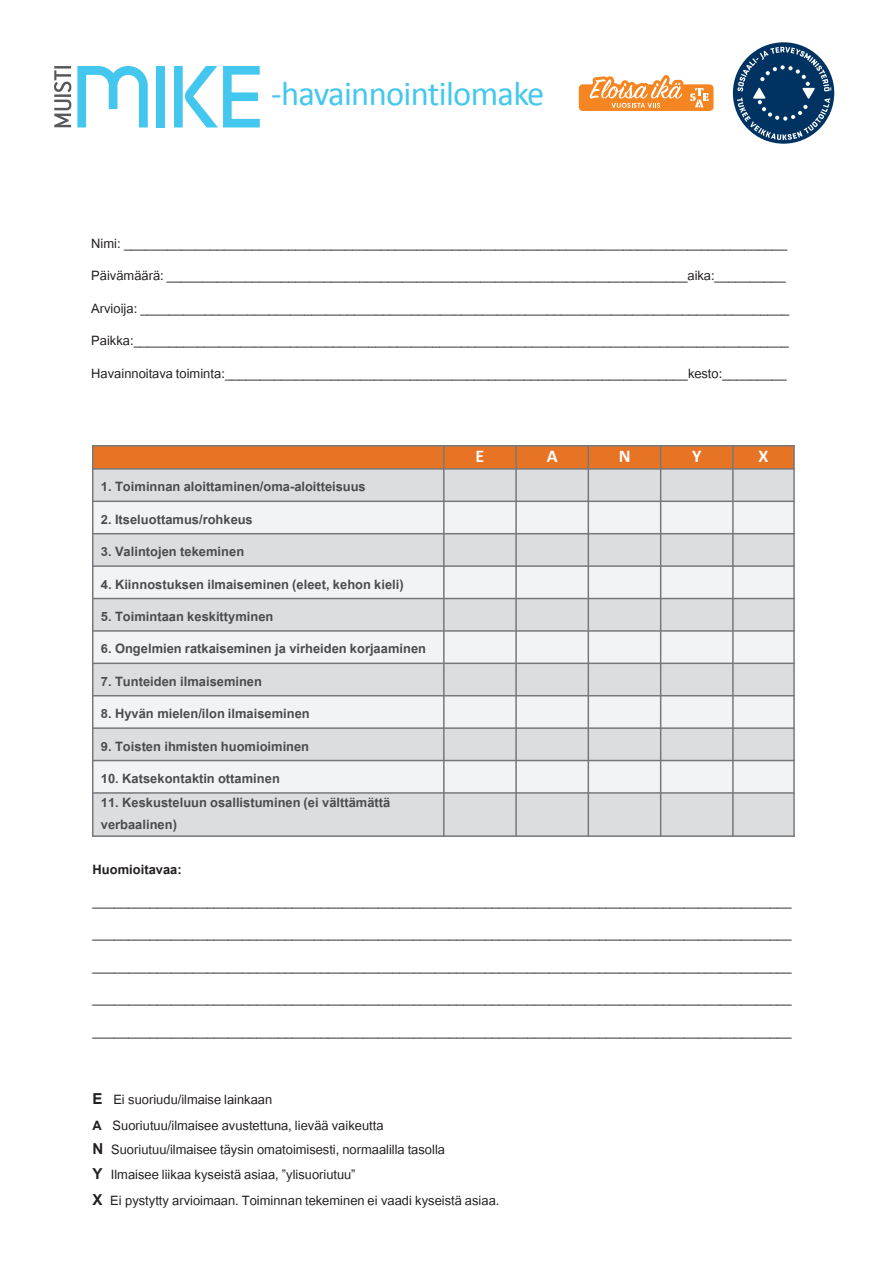
<style>
.page{position:relative;width:893px;height:1263px;background:#fff}
.page>*{position:absolute;margin:0;border:0;box-sizing:border-box;transform-origin:0 0}
.t1{font:34.5px "Calibri";letter-spacing:-.02em;color:#44c7ee}
.t2{font:18px/32.4px "Utsaah";color:#231f20}
.t3{font:700 18px/21.6px "Utsaah";color:#4b4c4d}
.t4{font:700 18px "Calibri";color:#fff}
.s1{font-weight:700}
.s2{font-weight:700;font-size:21px}
</style>
<div class="page">
<div style="left:93px;top:446px;width:351px;height:23px;background:#e77324"></div>
<div style="left:444px;top:446px;width:72px;height:23px;background:#e77324"></div>
<div style="left:516px;top:446px;width:72px;height:23px;background:#e77324"></div>
<div style="left:588px;top:446px;width:73px;height:23px;background:#e77324"></div>
<div style="left:661px;top:446px;width:72px;height:23px;background:#e77324"></div>
<div style="left:733px;top:446px;width:61px;height:23px;background:#e77324"></div>
<div style="left:93px;top:469px;width:351px;height:32px;background:#dcdddf"></div>
<div style="left:444px;top:469px;width:72px;height:32px;background:#dcdddf"></div>
<div style="left:516px;top:469px;width:72px;height:32px;background:#dcdddf"></div>
<div style="left:588px;top:469px;width:73px;height:32px;background:#dcdddf"></div>
<div style="left:661px;top:469px;width:72px;height:32px;background:#dcdddf"></div>
<div style="left:733px;top:469px;width:61px;height:32px;background:#dcdddf"></div>
<div style="left:93px;top:501px;width:351px;height:33px;background:#f2f3f4"></div>
<div style="left:444px;top:501px;width:72px;height:33px;background:#f2f3f4"></div>
<div style="left:516px;top:501px;width:72px;height:33px;background:#f2f3f4"></div>
<div style="left:588px;top:501px;width:73px;height:33px;background:#f2f3f4"></div>
<div style="left:661px;top:501px;width:72px;height:33px;background:#f2f3f4"></div>
<div style="left:733px;top:501px;width:61px;height:33px;background:#f2f3f4"></div>
<div style="left:93px;top:534px;width:351px;height:32px;background:#dcdddf"></div>
<div style="left:444px;top:534px;width:72px;height:32px;background:#dcdddf"></div>
<div style="left:516px;top:534px;width:72px;height:32px;background:#dcdddf"></div>
<div style="left:588px;top:534px;width:73px;height:32px;background:#dcdddf"></div>
<div style="left:661px;top:534px;width:72px;height:32px;background:#dcdddf"></div>
<div style="left:733px;top:534px;width:61px;height:32px;background:#dcdddf"></div>
<div style="left:93px;top:566px;width:351px;height:32px;background:#f2f3f4"></div>
<div style="left:444px;top:566px;width:72px;height:32px;background:#f2f3f4"></div>
<div style="left:516px;top:566px;width:72px;height:32px;background:#f2f3f4"></div>
<div style="left:588px;top:566px;width:73px;height:32px;background:#f2f3f4"></div>
<div style="left:661px;top:566px;width:72px;height:32px;background:#f2f3f4"></div>
<div style="left:733px;top:566px;width:61px;height:32px;background:#f2f3f4"></div>
<div style="left:93px;top:598px;width:351px;height:33px;background:#dcdddf"></div>
<div style="left:444px;top:598px;width:72px;height:33px;background:#dcdddf"></div>
<div style="left:516px;top:598px;width:72px;height:33px;background:#dcdddf"></div>
<div style="left:588px;top:598px;width:73px;height:33px;background:#dcdddf"></div>
<div style="left:661px;top:598px;width:72px;height:33px;background:#dcdddf"></div>
<div style="left:733px;top:598px;width:61px;height:33px;background:#dcdddf"></div>
<div style="left:93px;top:631px;width:351px;height:32px;background:#f2f3f4"></div>
<div style="left:444px;top:631px;width:72px;height:32px;background:#f2f3f4"></div>
<div style="left:516px;top:631px;width:72px;height:32px;background:#f2f3f4"></div>
<div style="left:588px;top:631px;width:73px;height:32px;background:#f2f3f4"></div>
<div style="left:661px;top:631px;width:72px;height:32px;background:#f2f3f4"></div>
<div style="left:733px;top:631px;width:61px;height:32px;background:#f2f3f4"></div>
<div style="left:93px;top:663px;width:351px;height:33px;background:#dcdddf"></div>
<div style="left:444px;top:663px;width:72px;height:33px;background:#dcdddf"></div>
<div style="left:516px;top:663px;width:72px;height:33px;background:#dcdddf"></div>
<div style="left:588px;top:663px;width:73px;height:33px;background:#dcdddf"></div>
<div style="left:661px;top:663px;width:72px;height:33px;background:#dcdddf"></div>
<div style="left:733px;top:663px;width:61px;height:33px;background:#dcdddf"></div>
<div style="left:93px;top:696px;width:351px;height:32px;background:#f2f3f4"></div>
<div style="left:444px;top:696px;width:72px;height:32px;background:#f2f3f4"></div>
<div style="left:516px;top:696px;width:72px;height:32px;background:#f2f3f4"></div>
<div style="left:588px;top:696px;width:73px;height:32px;background:#f2f3f4"></div>
<div style="left:661px;top:696px;width:72px;height:32px;background:#f2f3f4"></div>
<div style="left:733px;top:696px;width:61px;height:32px;background:#f2f3f4"></div>
<div style="left:93px;top:728px;width:351px;height:32px;background:#dcdddf"></div>
<div style="left:444px;top:728px;width:72px;height:32px;background:#dcdddf"></div>
<div style="left:516px;top:728px;width:72px;height:32px;background:#dcdddf"></div>
<div style="left:588px;top:728px;width:73px;height:32px;background:#dcdddf"></div>
<div style="left:661px;top:728px;width:72px;height:32px;background:#dcdddf"></div>
<div style="left:733px;top:728px;width:61px;height:32px;background:#dcdddf"></div>
<div style="left:93px;top:760px;width:351px;height:33px;background:#f2f3f4"></div>
<div style="left:444px;top:760px;width:72px;height:33px;background:#f2f3f4"></div>
<div style="left:516px;top:760px;width:72px;height:33px;background:#f2f3f4"></div>
<div style="left:588px;top:760px;width:73px;height:33px;background:#f2f3f4"></div>
<div style="left:661px;top:760px;width:72px;height:33px;background:#f2f3f4"></div>
<div style="left:733px;top:760px;width:61px;height:33px;background:#f2f3f4"></div>
<div style="left:93px;top:793px;width:351px;height:43px;background:#dcdddf"></div>
<div style="left:444px;top:793px;width:72px;height:43px;background:#dcdddf"></div>
<div style="left:516px;top:793px;width:72px;height:43px;background:#dcdddf"></div>
<div style="left:588px;top:793px;width:73px;height:43px;background:#dcdddf"></div>
<div style="left:661px;top:793px;width:72px;height:43px;background:#dcdddf"></div>
<div style="left:733px;top:793px;width:61px;height:43px;background:#dcdddf"></div>
<hr style="left:443px;top:445px;width:2px;height:392px;background:#76787b">
<hr style="left:515px;top:445px;width:2px;height:392px;background:#76787b">
<hr style="left:588px;top:445px;width:1px;height:392px;background:#76787b">
<hr style="left:660px;top:445px;width:1px;height:392px;background:#76787b">
<hr style="left:732px;top:445px;width:2px;height:392px;background:#76787b">
<hr style="left:92px;top:468px;width:703px;height:2px;background:#76787b">
<hr style="left:92px;top:501px;width:703px;height:1px;background:#76787b">
<hr style="left:92px;top:533px;width:703px;height:1px;background:#76787b">
<hr style="left:92px;top:565px;width:703px;height:2px;background:#76787b">
<hr style="left:92px;top:598px;width:703px;height:1px;background:#76787b">
<hr style="left:92px;top:630px;width:703px;height:2px;background:#76787b">
<hr style="left:92px;top:663px;width:703px;height:1px;background:#76787b">
<hr style="left:92px;top:695px;width:703px;height:1px;background:#76787b">
<hr style="left:92px;top:727px;width:703px;height:2px;background:#76787b">
<hr style="left:92px;top:760px;width:703px;height:1px;background:#76787b">
<hr style="left:92px;top:792px;width:703px;height:2px;background:#76787b">
<hr style="left:92px;top:445px;width:1px;height:392px;background:#76787b">
<hr style="left:793px;top:445px;width:2px;height:392px;background:#76787b">
<hr style="left:92px;top:445px;width:703px;height:1px;background:#76787b">
<hr style="left:92px;top:835px;width:703px;height:2px;background:#76787b">
<svg style="left:77px;top:66px;width:71px;height:61px"></svg>
<div style="left:157px;top:66px;width:8px;height:61px;background:#44c7ee"></div>
<svg style="left:174px;top:66px;width:86px;height:61px"></svg>
<svg style="left:54px;top:100px;width:17px;height:27px"></svg>
<hr style="left:54px;top:94px;width:17px;height:3px;background:#57585a">
<svg style="left:54px;top:70px;width:17px;height:22px"></svg>
<hr style="left:54px;top:66px;width:17px;height:3px;background:#57585a">
<svg style="left:579px;top:75px;width:135px;height:36px"></svg>
<svg style="left:733px;top:42px;width:101px;height:102px"></svg>
<svg style="left:737px;top:47px;width:94px;height:93px"></svg>
<p class="t1" style="left:271px;top:73px;width:275px">-havainnointilomake</p>
<p class="t2" style="left:91px;top:229px;width:700px">Nimi: _____________________________________________________________________________________________ Päivämäärä: _________________________________________________________________________aika:__________ Arvioija: ___________________________________________________________________________________________ Paikka:____________________________________________________________________________________________ Havainnoitava toiminta:_________________________________________________________________kesto:_________</p>
<p class="t3" style="left:101px;top:477px;width:266px">1. Toiminnan aloittaminen/oma-aloitteisuus</p>
<p class="t3" style="left:101px;top:509px;width:153px">2. Itseluottamus/rohkeus</p>
<p class="t3" style="left:101px;top:542px;width:145px">3. Valintojen tekeminen</p>
<p class="t3" style="left:101px;top:574px;width:304px">4. Kiinnostuksen ilmaiseminen (eleet, kehon kieli)</p>
<p class="t3" style="left:101px;top:606px;width:174px">5. Toimintaan keskittyminen</p>
<p class="t3" style="left:101px;top:639px;width:327px">6. Ongelmien ratkaiseminen ja virheiden korjaaminen</p>
<p class="t3" style="left:101px;top:671px;width:163px">7. Tunteiden ilmaiseminen</p>
<p class="t3" style="left:101px;top:704px;width:210px">8. Hyvän mielen/ilon ilmaiseminen</p>
<p class="t3" style="left:101px;top:736px;width:210px">9. Toisten ihmisten huomioiminen</p>
<p class="t3" style="left:101px;top:768px;width:181px">10. Katsekontaktin ottaminen</p>
<p class="t3" style="left:101px;top:793px;width:291px">11. Keskusteluun osallistuminen (ei välttämättä verbaalinen)</p>
<p class="t4" style="left:475px;top:445px;width:10px">E</p>
<p class="t4" style="left:547px;top:445px;width:12px">A</p>
<p class="t4" style="left:619px;top:445px;width:13px">N</p>
<p class="t4" style="left:692px;top:445px;width:11px">Y</p>
<p class="t4" style="left:759px;top:445px;width:11px">X</p>
<p class="t2" style="left:93px;top:854px;width:700px"><span class="s1">Huomioitavaa: </span>__________________________________________________________________________________________________ __________________________________________________________________________________________________ __________________________________________________________________________________________________ __________________________________________________________________________________________________ __________________________________________________________________________________________________</p>
<p class="t2" style="left:93px;top:1088px;width:292px;line-height:26px"><span class="s2">E</span> Ei suoriudu/ilmaise lainkaan<br><span class="s1">A</span> Suoriutuu/ilmaisee avustettuna, lievää vaikeutta</p>
<p class="t2" style="left:93px;top:1138px;width:408px;line-height:25.2px"><span class="s2">N</span> Suoriutuu/ilmaisee täysin omatoimisesti, normaalilla tasolla<br><span class="s2">Y</span> Ilmaisee liikaa kyseistä asiaa, ”ylisuoriutuu”<br><span class="s2">X</span> Ei pystytty arvioimaan. Toiminnan tekeminen ei vaadi kyseistä asiaa.</p>
</div>
